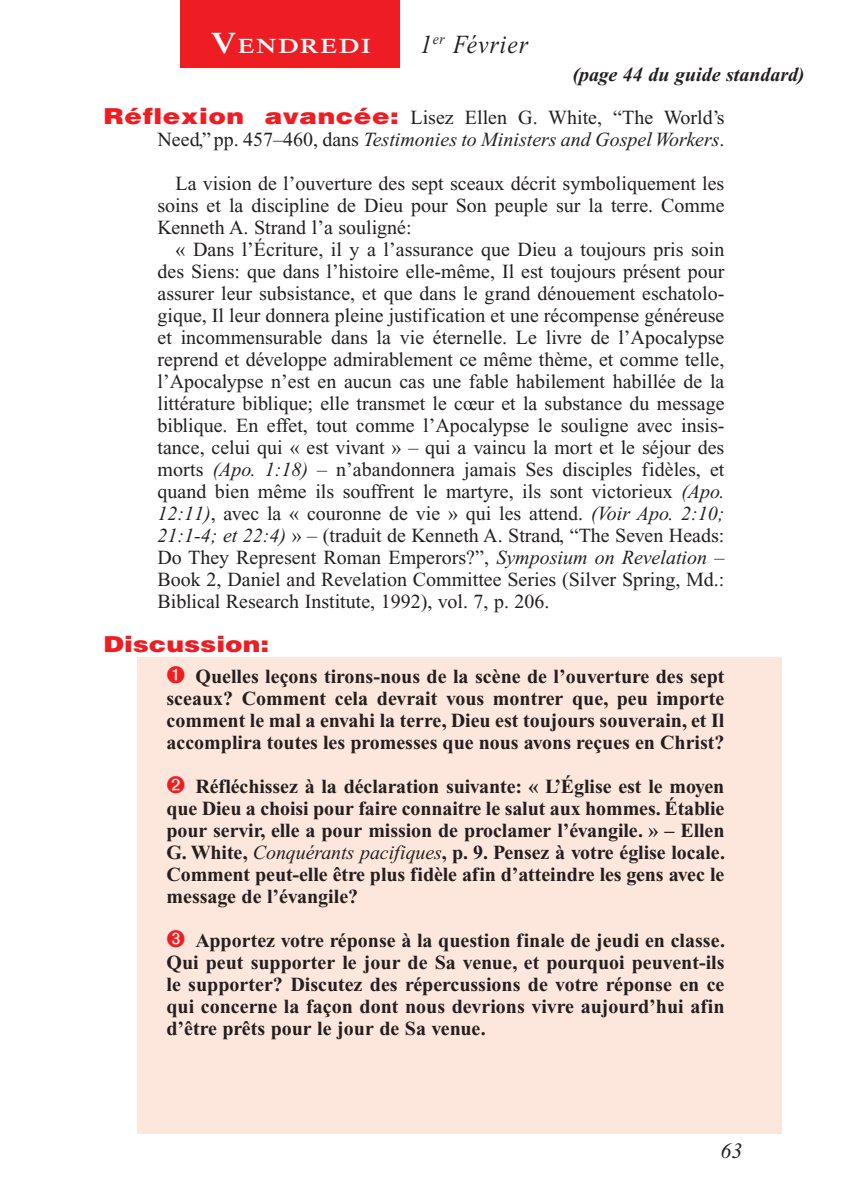
<style>
.page{position:relative;width:864px;height:1188px;background:#fff}
.page>*{position:absolute;margin:0;border:0;box-sizing:border-box;transform-origin:0 0}
.Lesson_Dates{font:italic 26px "Times New Roman PS Std";letter-spacing:.05em;color:#231f20;scale:.9 1}
.Question{font:900 22px "Helvetica LT Std";color:#ee1d23;scale:1.2 1}
.t1{font:italic 22px "Times New Roman PS Std";color:#231f20}
.Daily_Header{font:600 21px "Times NRMT Std";letter-spacing:.07em;color:#fff;scale:1.1 1}
.Question_NO_SB{font:20px/22px "Times New Roman PS Std";color:#231f20;text-align:justify}
.Numbered_Bullet_List{font:700 20px/22px "Times New Roman PS Std";color:#231f20;text-align:justify}
.Page_from_SE{font:italic 700 20px "Times New Roman PS Std";color:#231f20}
.s1{font-size:30px}
.s2{font-family:"Helvetica LT Std";font-weight:900;font-size:22px;color:#ee1d23}
.s3{font-style:italic}
.s4{font-weight:400;font-style:italic}
</style>
<div class="page">
<div style="left:180px;top:0;width:220px;height:68px;background:#ee1d23"></div>
<div style="left:137px;top:657px;width:645px;height:477px;background:#fde7dc"></div>
<p class="Daily_Header" style="left:211px;top:34px;width:147px"><span class="s1">V</span>ENDREDI</p>
<p class="Lesson_Dates" style="left:420px;top:30px;width:122px">1<sup>er</sup> Février</p>
<p class="Page_from_SE" style="left:573px;top:64px;width:234px">(page 44 du guide standard)</p>
<p class="Question_NO_SB" style="left:104px;top:106px;width:623px;text-align:right"><span class="s2">Réflexion avancée:</span> Lisez Ellen G. White, “The World’s<br>Need,” pp. 457–460, dans <span class="s3">Testimonies to Ministers and Gospel Workers</span>.</p>
<p class="Question_NO_SB" style="left:158px;top:172px;width:569px;text-indent:18px">La vision de l’ouverture des sept sceaux décrit symboliquement les soins et la discipline de Dieu pour Son peuple sur la terre. Comme Kenneth A. Strand l’a souligné:</p>
<p class="Question_NO_SB" style="left:158px;top:238px;width:569px;text-indent:18px">« Dans l’Écriture, il y a l’assurance que Dieu a toujours pris soin des Siens: que dans l’histoire elle-même, Il est toujours présent pour assurer leur subsistance, et que dans le grand dénouement eschatolo&shy;gique, Il leur donnera pleine justification et une récompense généreuse et incommensurable dans la vie éternelle. Le livre de l’Apocalypse reprend et développe admirablement ce même thème, et comme telle, l’Apocalypse n’est en aucun cas une fable habilement habillée de la littérature biblique; elle transmet le cœur et la substance du message biblique. En effet, tout comme l’Apocalypse le souligne avec insis&shy;tance, celui qui « est vivant » – qui a vaincu la mort et le séjour des morts <span class="s3">(Apo. 1:18)</span> – n’abandonnera jamais Ses disciples fidèles, et quand bien même ils souffrent le martyre, ils sont victorieux <span class="s3">(Apo.<br>12:11)</span>, avec la « couronne de vie » qui les attend. <span class="s3">(Voir Apo. 2:10; 21:1-4; et 22:4)</span> » – (traduit de Kenneth A. Strand, “The Seven Heads:<br>Do They Represent Roman Emperors?”, <span class="s3">Symposium on Revelation</span> – Book 2, Daniel and Revelation Committee Series (Silver Spring, Md.:<br>Biblical Research Institute, 1992), vol. 7, p. 206.</p>
<p class="Question" style="left:104px;top:630px;width:140px">Discussion:</p>
<p class="Numbered_Bullet_List" style="left:166px;top:665px;width:560px;text-indent:29px">Quelles leçons tirons-nous de la scène de l’ouverture des sept sceaux? Comment cela devrait vous montrer que, peu importe comment le mal a envahi la terre, Dieu est toujours souverain, et Il accomplira toutes les promesses que nous avons reçues en Christ?</p>
<p class="Numbered_Bullet_List" style="left:166px;top:775px;width:560px;text-indent:29px">Réfléchissez à la déclaration suivante: « L’Église est le moyen que Dieu a choisi pour faire connaitre le salut aux hommes. Établie pour servir, elle a pour mission de proclamer l’évangile. » – Ellen G. White, <span class="s4">Conquérants pacifiques</span>, p. 9. Pensez à votre église locale.<br>Comment peut-elle être plus fidèle afin d’atteindre les gens avec le message de l’évangile?</p>
<p class="Numbered_Bullet_List" style="left:166px;top:929px;width:560px;text-indent:29px">Apportez votre réponse à la question finale de jeudi en classe.<br>Qui peut supporter le jour de Sa venue, et pourquoi peuvent-ils le supporter? Discutez des répercussions de votre réponse en ce qui concerne la façon dont nous devrions vivre aujourd’hui afin d’être prêts pour le jour de Sa venue.</p>
<p class="t1" style="left:720px;top:1139px;width:23px">63</p>
</div>
